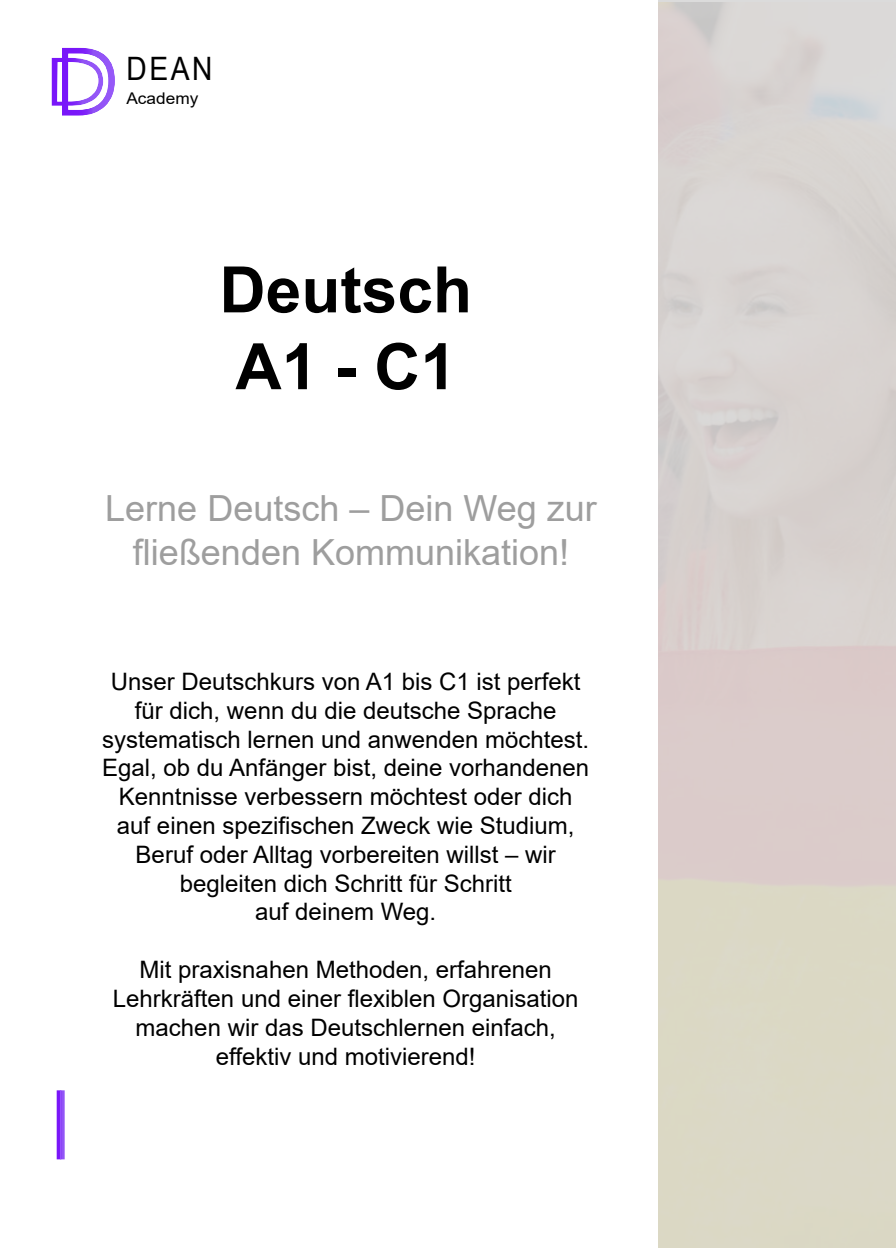
<style>
.page{position:relative;width:896px;height:1248px;background:#fff}
.page>*{position:absolute;margin:0;border:0;box-sizing:border-box;transform-origin:0 0}
.t1{font:700 64px/76.8px "Arial";color:#000}
.t2{font:36px/43.2px "Arial";color:#9e9e9e;text-align:center}
.t3{font:32.2px "Arial Narrow";color:#000;scale:1.07 1}
.t4{font:24px/28.8px "Arial";color:#000;text-align:center}
.t5{font:16.2px "Arial";color:#000;scale:1.07 1}
</style>
<div class="page">
<svg style="left:52px;top:48px;width:63px;height:68px"></svg>
<svg style="left:57px;top:1090px;width:8px;height:69px"></svg>
<div style="left:658px;top:0;width:238px;height:1247px;background:#dbd4cb"></div>
<h3 class="t3" style="left:126px;top:50px;width:82px">DEAN</h3>
<p class="t5" style="left:126px;top:92px;width:69px">Academy</p>
<h1 class="t1" style="left:219px;top:257px;width:254px">Deutsch<br>A1 - C1</h1>
<h2 class="t2" style="left:105px;top:490px;width:493px">Lerne Deutsch ñ Dein Weg zur flieflenden Kommunikation!</h2>
<p class="t4" style="left:102px;top:669px;width:488px">Unser Deutschkurs von A1 bis C1 ist perfekt f¸r dich, wenn du die deutsche Sprache systematisch lernen und anwenden mˆchtest.<br>Egal, ob du Anf‰nger bist, deine vorhandenen Kenntnisse verbessern mˆchtest oder dich auf einen spezifischen Zweck wie Studium, Beruf oder Alltag vorbereiten willst ñ wir begleiten dich Schritt f¸r Schritt<br>auf deinem Weg.</p>
<p class="t4" style="left:113px;top:957px;width:467px">Mit praxisnahen Methoden, erfahrenen Lehrkr‰ften und einer flexiblen Organisation machen wir das Deutschlernen einfach, effektiv und motivierend!</p>
</div>
